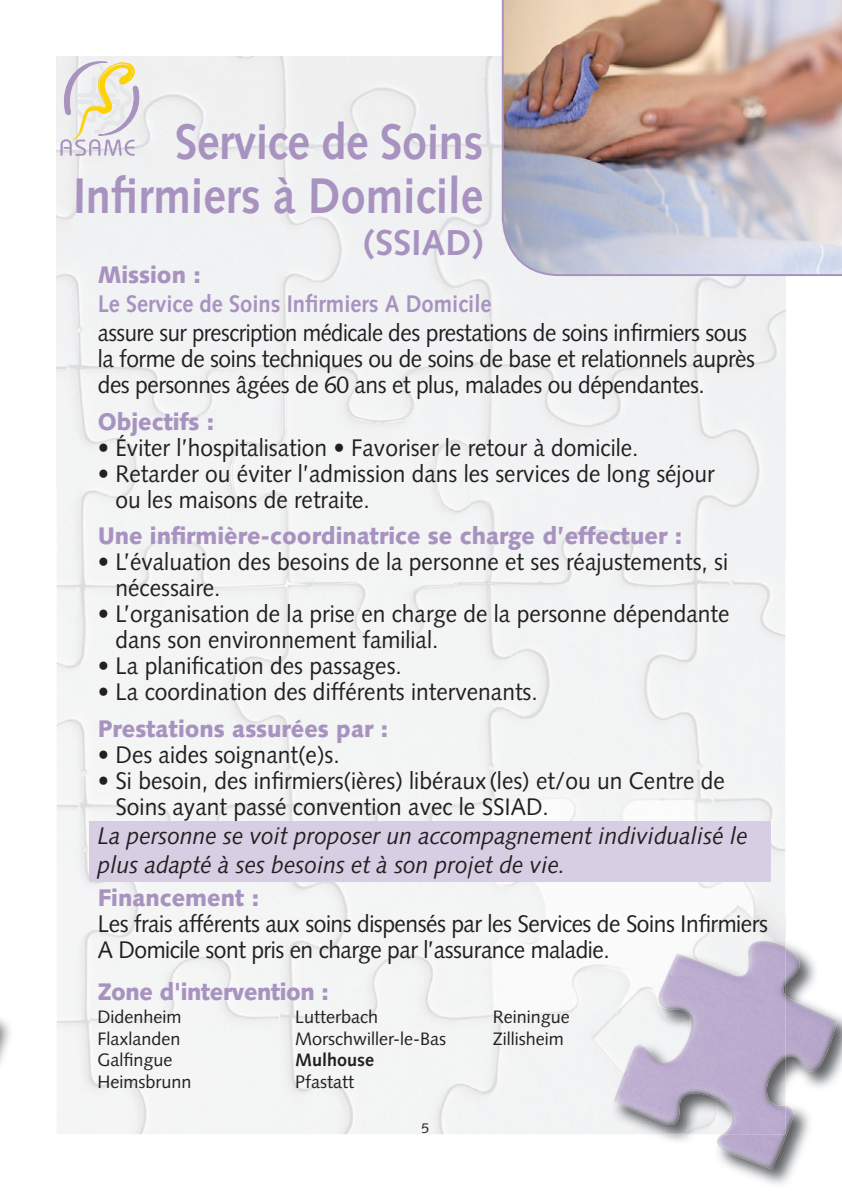
<style>
.page{position:relative;width:842px;height:1191px;background:#fff}
.page>*{position:absolute;margin:0;border:0;box-sizing:border-box;transform-origin:0 0}
.t1{font:700 50px/54px "Syntax";color:#a893c0;text-align:right;scale:.9 1}
.t2{font:700 36px "Syntax";color:#a893c0}
.t3{font:24px/26px "Syntax";color:#231f20;scale:.95 1}
.t4{font:24px/26px "Syntax";letter-spacing:-.02em;color:#231f20;scale:.92 1}
.t5{font:24px/26px "Syntax";letter-spacing:-.02em;color:#231f20;scale:.95 1}
.t6{font:900 24px "Syntax";color:#a893c0;scale:.95 1}
.t7{font:italic 24px/28.8px "Syntax";color:#231f20;scale:.95 1}
.t8{font:700 24px "Syntax";color:#a893c0;scale:.92 1}
.t9{font:900 24px "Syntax";letter-spacing:-.02em;color:#a893c0;scale:.95 1}
.t10{font:18px/21.6px "Syntax";color:#231f20}
.t11{font:700 18px "Syntax";color:#231f20}
.t12{font:14px "Syntax";color:#231f20}
</style>
<div class="page">
<img style="left:0;top:1019px;width:10px;height:45px">
<div style="left:57px;top:57px;width:728px;height:861px;background:#f2f3f4"></div>
<div style="left:57px;top:918px;width:553px;height:216px;background:#f3f4f4"></div>
<div style="left:100px;top:913px;width:668px;height:24px;background:#f4f5f5"></div>
<div style="left:89px;top:821px;width:682px;height:61px;background:#d7cee3"></div>
<svg style="left:60px;top:61px;width:79px;height:95px"></svg>
<img style="left:653px;top:937px;width:189px;height:247px">
<img style="left:610px;top:937px;width:175px;height:197px">
<img style="left:610px;top:937px;width:158px;height:1px">
<img style="left:717px;top:946px;width:120px;height:223px">
<img style="left:613px;top:940px;width:172px;height:194px">
<img style="left:501px;top:0;width:341px;height:277px">
<h1 class="t1" style="left:73px;top:115px;width:457px">Service de Soins<br>Infirmiers à Domicile</h1>
<h2 class="t2" style="left:363px;top:222px;width:121px">(SSIAD)</h2>
<p class="t6" style="left:98px;top:260px;width:110px">Mission :</p>
<p class="t8" style="left:98px;top:290px;width:429px">Le Service de Soins Infirmiers A Domicile</p>
<p class="t4" style="left:98px;top:319px;width:716px">assure sur prescription médicale des prestations de soins infirmiers sous la forme de soins techniques ou de soins de base et relationnels auprès des personnes âgées de 60 ans et plus, malades ou dépendantes.</p>
<p class="t6" style="left:98px;top:407px;width:124px">Objectifs :</p>
<p class="t3" style="left:98px;top:434px;width:571px">• Éviter l’hospitalisation • Favoriser le retour à domicile.</p>
<p class="t3" style="left:116px;top:460px;width:632px;text-indent:-18px">• Retarder ou éviter l’admission dans les services de long séjour ou les maisons de retraite.</p>
<p class="t6" style="left:98px;top:522px;width:617px">Une infirmière-coordinatrice se charge d’effectuer :</p>
<p class="t3" style="left:116px;top:549px;width:646px;text-indent:-18px">• L’évaluation des besoins de la personne et ses réajustements, si nécessaire.</p>
<p class="t3" style="left:116px;top:601px;width:648px;text-indent:-18px">• L’organisation de la prise en charge de la personne dépendante dans son environnement familial.</p>
<p class="t3" style="left:98px;top:653px;width:322px">• La planification des passages.</p>
<p class="t3" style="left:98px;top:679px;width:465px">• La coordination des différents intervenants.</p>
<p class="t6" style="left:98px;top:714px;width:307px">Prestations assurées par :</p>
<p class="t3" style="left:98px;top:742px;width:256px">• Des aides soignant(e)s.</p>
<p class="t3" style="left:116px;top:768px;width:643px;text-indent:-18px">• Si besoin, des infirmiers(ières) libéraux (les) et/ou un Centre de<br>Soins ayant passé convention avec le SSIAD.</p>
<p class="t7" style="left:98px;top:821px;width:686px">La personne se voit proposer un accompagnement individualisé le plus adapté à ses besoins et à son projet de vie.</p>
<p class="t6" style="left:98px;top:883px;width:171px">Financement :</p>
<p class="t5" style="left:98px;top:910px;width:707px">Les frais afférents aux soins dispensés par les Services de Soins Infirmiers<br>A Domicile sont pris en charge par l’assurance maladie.</p>
<p class="t9" style="left:98px;top:978px;width:245px">Zone d'intervention :</p>
<p class="t10" style="left:98px;top:1006px;width:96px">Didenheim<br>Flaxlanden<br>Galfingue<br>Heimsbrunn</p>
<p class="t10" style="left:295px;top:1006px;width:153px">Lutterbach<br>Morschwiller-le-Bas</p>
<p class="t11" style="left:295px;top:1049px;width:81px">Mulhouse</p>
<p class="t10" style="left:295px;top:1070px;width:60px">Pfastatt</p>
<p class="t12" style="left:421px;top:1120px;width:9px">5</p>
<p class="t10" style="left:493px;top:1006px;width:79px">Reiningue<br>Zillisheim</p>
</div>
